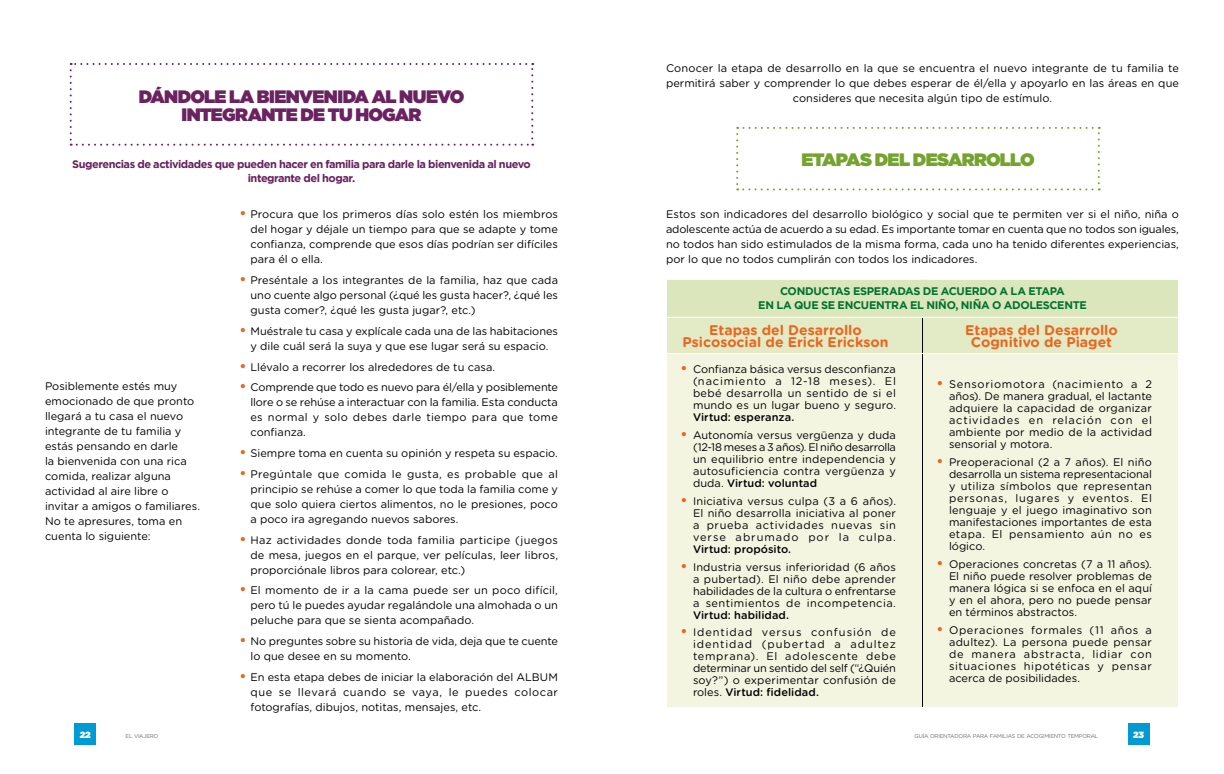
<style>
.page{position:relative;width:1224px;height:774px;background:#fff}
.page>*{position:absolute;margin:0;border:0;box-sizing:border-box;transform-origin:0 0}
.t1{font:900 18px/18px "Gotham";letter-spacing:-.04em;color:#6a2260;text-align:center}
.t2{font:900 18px "Gotham";letter-spacing:-.04em;color:#74a42e}
.t3{font:700 14px/12px "Gotham Rounded";color:#ec651c;text-align:center}
.t4{font:11px/12px "Gotham Rounded";letter-spacing:.005em;color:#000;text-align:justify}
.t5{font:700 11px/14px "Gotham";letter-spacing:-.045em;color:#6a2260;text-align:center}
.t6{font:700 11px/14px "Gotham";letter-spacing:-.025em;color:#00732e;text-align:center}
.t7{font:500 11px "Gotham Rounded";letter-spacing:.005em;color:#000}
.t8{font:900 9px "Gotham";color:#fffefd}
.t9{font:5.6px "Gotham Rounded";letter-spacing:-.045em;color:#796f6b}
.s1{font-weight:700;font-size:14px;color:#ec651c}
.s2{font-weight:500}
</style>
<div class="page">
<div style="left:74px;top:724px;width:22px;height:21px;background:#009bd3"></div>
<div style="left:1128px;top:724px;width:22px;height:21px;background:#009bd3"></div>
<svg style="left:70px;top:63px;width:463px;height:83px"></svg>
<svg style="left:736px;top:127px;width:364px;height:63px"></svg>
<div style="left:666px;top:279px;width:512px;height:38px;background:#dce6bc"></div>
<div style="left:667px;top:318px;width:511px;height:35px;background:#e2eac6"></div>
<div style="left:667px;top:354px;width:511px;height:353px;background:#f4f5e1"></div>
<hr style="left:922px;top:318px;width:1px;height:35px;background:#000">
<hr style="left:922px;top:354px;width:1px;height:353px;background:#000">
<hr style="left:666px;top:279px;width:256px;height:1px;background:#fffefd">
<hr style="left:666px;top:280px;width:1px;height:37px;background:#fffefd">
<hr style="left:922px;top:279px;width:257px;height:1px;background:#fffefd">
<h1 class="t1" style="left:139px;top:87px;width:327px">DÁNDOLE LA BIENVENIDA AL NUEVO<br>INTEGRANTE DE TU HOGAR</h1>
<p class="t5" style="left:72px;top:157px;width:460px">Sugerencias de actividades que pueden hacer en familia para darle la bienvenida al nuevo integrante del hogar.</p>
<p class="t4" style="left:45px;top:378px;width:157px;line-height:15px;text-align:left">Posiblemente estés muy emocionado de que pronto llegará a tu casa el nuevo integrante de tu familia y estás pensando en darle<br>la bienvenida con una rica comida, realizar alguna actividad al aire libre o invitar a amigos o familiares.<br>No te apresures, toma en cuenta lo siguiente:</p>
<p class="t4" style="left:250px;top:207px;width:309px;line-height:15px;text-indent:-11px"><span class="s1">•</span> Procura que los primeros días solo estén los miembros del hogar y déjale un tiempo para que se adapte y tome confianza, comprende que esos días podrían ser difíciles para él o ella.</p>
<p class="t4" style="left:250px;top:272px;width:309px;line-height:15px;text-indent:-11px"><span class="s1">•</span> Preséntale a los integrantes de la familia, haz que cada uno cuente algo personal (¿qué les gusta hacer?, ¿qué les gusta comer?, ¿qué les gusta jugar?, etc.)</p>
<p class="t4" style="left:240px;top:323px;width:320px;line-height:15px;text-align:center"><span class="s1">•</span> Muéstrale tu casa y explícale cada una de las habitaciones y dile cuál será la suya y que ese lugar será su espacio.</p>
<p class="t4" style="left:240px;top:360px;width:257px"><span class="s1">•</span> Llévalo a recorrer los alrededores de tu casa.</p>
<p class="t4" style="left:250px;top:380px;width:309px;line-height:15px;text-indent:-11px"><span class="s1">•</span> Comprende que todo es nuevo para él/ella y posiblemente llore o se rehúse a interactuar con la familia. Esta conducta es normal y solo debes darle tiempo para que tome confianza.</p>
<p class="t4" style="left:240px;top:447px;width:320px"><span class="s1">•</span> Siempre toma en cuenta su opinión y respeta su espacio.</p>
<p class="t4" style="left:250px;top:466px;width:309px;line-height:15px;text-indent:-11px"><span class="s1">•</span> Pregúntale que comida le gusta, es probable que al principio se rehúse a comer lo que toda la familia come y que solo quiera ciertos alimentos, no le presiones, poco a poco ira agregando nuevos sabores.</p>
<p class="t4" style="left:250px;top:532px;width:309px;line-height:15px;text-indent:-11px"><span class="s1">•</span> Haz actividades donde toda familia participe (juegos de mesa, juegos en el parque, ver películas, leer libros, proporciónale libros para colorear, etc.)</p>
<p class="t4" style="left:250px;top:583px;width:309px;line-height:15px;text-indent:-11px"><span class="s1">•</span> El momento de ir a la cama puede ser un poco difícil, pero tú le puedes ayudar regalándole una almohada o un peluche para que se sienta acompañado.</p>
<p class="t4" style="left:250px;top:633px;width:309px;line-height:15px;text-indent:-11px"><span class="s1">•</span> No preguntes sobre su historia de vida, deja que te cuente lo que desee en su momento.</p>
<p class="t4" style="left:250px;top:669px;width:309px;line-height:15px;text-indent:-11px"><span class="s1">•</span> En esta etapa debes de iniciar la elaboración del ALBUM que se llevará cuando se vaya, le puedes colocar fotografías, dibujos, notitas, mensajes, etc.</p>
<p class="t4" style="left:666px;top:60px;width:515px;line-height:15px;text-align:center">Conocer la etapa de desarrollo en la que se encuentra el nuevo integrante de tu familia te permitirá saber y comprender lo que debes esperar de él/ella y apoyarlo en las áreas en que consideres que necesita algún tipo de estímulo.</p>
<h1 class="t2" style="left:801px;top:147px;width:235px">ETAPAS DEL DESARROLLO</h1>
<p class="t4" style="left:666px;top:207px;width:514px;line-height:15px">Estos son indicadores del desarrollo biológico y social que te permiten ver si el niño, niña o adolescente actúa de acuerdo a su edad. Es importante tomar en cuenta que no todos son iguales, no todos han sido estimulados de la misma forma, cada uno ha tenido diferentes experiencias, por lo que no todos cumplirán con todos los indicadores.</p>
<p class="t6" style="left:758px;top:284px;width:330px">CONDUCTAS ESPERADAS DE ACUERDO A LA ETAPA<br>EN LA QUE SE ENCUENTRA EL NIÑO, NIÑA O ADOLESCENTE</p>
<p class="t3" style="left:683px;top:323px;width:207px">Etapas del Desarrollo<br>Psicosocial de Erick Erickson</p>
<p class="t3" style="left:965px;top:323px;width:154px">Etapas del Desarrollo<br>Cognitivo de Piaget</p>
<p class="t4" style="left:693px;top:363px;width:205px;text-indent:-13px"><span class="s1">•</span> Confianza básica versus desconfianza (nacimiento a 12-18 meses). El bebé desarrolla un sentido de si el mundo es un lugar bueno y seguro.</p>
<p class="t7" style="left:693px;top:410px;width:103px">Virtud: esperanza.</p>
<p class="t4" style="left:693px;top:429px;width:205px;text-indent:-12px"><span class="s1">•</span> Autonomía versus vergüenza y duda (12-18 meses a 3 años). El niño desarrolla un equilibrio entre independencia y autosuficiencia contra vergüenza y duda. <span class="s2">Virtud: voluntad</span></p>
<p class="t4" style="left:693px;top:495px;width:205px;text-indent:-12px"><span class="s1">•</span> Iniciativa versus culpa (3 a 6 años).<br>El niño desarrolla iniciativa al poner a prueba actividades nuevas sin verse abrumado por la culpa.</p>
<p class="t7" style="left:693px;top:541px;width:100px">Virtud: propósito.</p>
<p class="t4" style="left:693px;top:560px;width:205px;text-indent:-12px"><span class="s1">•</span> Industria versus inferioridad (6 años a pubertad). El niño debe aprender habilidades de la cultura o enfrentarse a sentimientos de incompetencia.</p>
<p class="t7" style="left:693px;top:607px;width:98px">Virtud: habilidad.</p>
<p class="t4" style="left:693px;top:626px;width:205px;text-indent:-12px"><span class="s1">•</span> Identidad versus confusión de identidad (pubertad a adultez temprana). El adolescente debe determinar un sentido del self (“¿Quién soy?”) o experimentar confusión de roles. <span class="s2">Virtud: fidelidad.</span></p>
<p class="t4" style="left:949px;top:378px;width:205px;text-indent:-12px"><span class="s1">•</span> Sensoriomotora (nacimiento a 2 años). De manera gradual, el lactante adquiere la capacidad de organizar actividades en relación con el ambiente por medio de la actividad sensorial y motora.</p>
<p class="t4" style="left:949px;top:456px;width:205px;text-indent:-12px"><span class="s1">•</span> Preoperacional (2 a 7 años). El niño desarrolla un sistema representacional y utiliza símbolos que representan personas, lugares y eventos. El lenguaje y el juego imaginativo son manifestaciones importantes de esta etapa. El pensamiento aún no es lógico.</p>
<p class="t4" style="left:949px;top:557px;width:205px;text-indent:-12px"><span class="s1">•</span> Operaciones concretas (7 a 11 años).<br>El niño puede resolver problemas de manera lógica si se enfoca en el aquí y en el ahora, pero no puede pensar en términos abstractos.</p>
<p class="t4" style="left:949px;top:623px;width:205px;text-indent:-12px"><span class="s1">•</span> Operaciones formales (11 años a adultez). La persona puede pensar de manera abstracta, lidiar con situaciones hipotéticas y pensar acerca de posibilidades.</p>
<p class="t8" style="left:80px;top:728px;width:13px">22</p>
<p class="t9" style="left:126px;top:732px;width:34px">EL VIAJERO</p>
<p class="t9" style="left:915px;top:732px;width:185px">GUÍA ORIENTADORA PARA FAMILIAS DE ACOGIMIENTO TEMPORAL</p>
<p class="t8" style="left:1133px;top:728px;width:12px">23</p>
</div>
